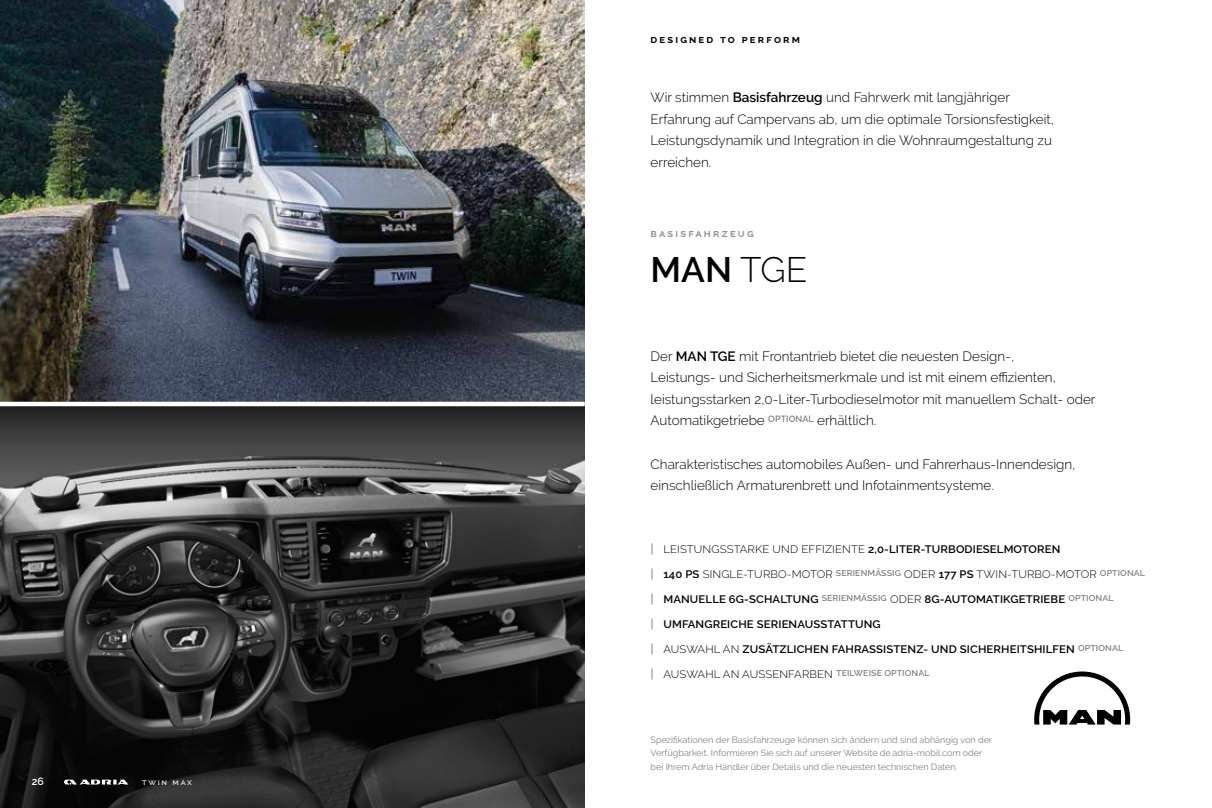
<style>
.page{position:relative;width:1212px;height:808px;background:#fff}
.page>*{position:absolute;margin:0;border:0;box-sizing:border-box;transform-origin:0 0}
.t1{font:600 35.25px "Raleway";color:#000}
.t2{font:300 13.5px/21.6px "Raleway";color:#000}
.t3{font:300 10.8px "Raleway";letter-spacing:.01em;color:#000;scale:1.04 1}
.t4{font:600 10.8px "Raleway";letter-spacing:.01em;color:#000;scale:1.04 1}
.t5{font:700 10.8px "Raleway";letter-spacing:.2em;color:#000}
.t6{font:700 10.8px "Raleway";letter-spacing:.2em;color:#939598}
.t7{font:600 10.5px "Raleway";color:#fff}
.t8{font:9px/13.5px "Raleway";color:#808285}
.t9{font:600 8.4px "Raleway";letter-spacing:.2em;color:#e1e3e8}
.s1{font-weight:600}
.s2{font-weight:300}
.s3{font-weight:600;font-size:12.45px;color:#9d9fa2}
.s4{font-size:12.45px;color:#9d9fa2}
</style>
<div class="page">
<img style="left:0;top:406px;width:585px;height:402px">
<img style="left:0;top:0;width:585px;height:402px">
<svg style="left:1034px;top:671px;width:96px;height:53px"></svg>
<svg style="left:64px;top:779px;width:64px;height:5px"></svg>
<p class="t7" style="left:32px;top:775px;width:14px">26</p>
<p class="t9" style="left:142px;top:777px;width:51px">twin max</p>
<p class="t5" style="left:651px;top:33px;width:151px">designed to perform</p>
<p class="t2" style="left:651px;top:86px;width:405px">Wir stimmen <span class="s1">Basisfahrzeug</span> und Fahrwerk mit langjähriger Erfahrung auf Campervans ab, um die optimale Torsionsfestigkeit, Leistungsdynamik und Integration in die Wohnraumgestaltung zu erreichen.</p>
<p class="t6" style="left:651px;top:227px;width:105px">basisfahrzeug</p>
<h1 class="t1" style="left:651px;top:250px;width:158px">MAN <span class="s2">TGE</span></h1>
<p class="t2" style="left:651px;top:345px;width:446px">Der <span class="s1">MAN TGE</span> mit Frontantrieb bietet die neuesten Design-,<br>Leistungs- und Sicherheitsmerkmale und ist mit einem effizienten, leistungsstarken 2,0-Liter-Turbodieselmotor mit manuellem Schalt- oder Automatikgetriebe <sup>OPTIONAL</sup> erhältlich.</p>
<p class="t2" style="left:651px;top:453px;width:426px">Charakteristisches automobiles Außen- und Fahrerhaus-Innendesign, einschließlich Armaturenbrett und Infotainmentsysteme.</p>
<p class="t3" style="left:651px;top:543px;width:396px"><span class="s3">|</span> LEISTUNGSSTARKE UND EFFIZIENTE <span class="s1">2,0-LITER-TURBODIESELMOTOREN</span></p>
<p class="t3" style="left:651px;top:568px;width:477px"><span class="s3">|</span> <span class="s1">140 PS</span> SINGLE-TURBO-MOTOR <sup>SERIENMÄSSIG</sup> ODER <span class="s1">177 PS</span> TWIN-TURBO-MOTOR <sup>OPTIONAL</sup></p>
<p class="t4" style="left:651px;top:593px;width:447px"><span class="s4">|</span> MANUELLE 6G-SCHALTUNG <sup>SERIENMÄSSIG</sup> <span class="s2">ODER</span> 8G-AUTOMATIKGETRIEBE <sup>OPTIONAL</sup></p>
<p class="t4" style="left:651px;top:618px;width:223px"><span class="s4">|</span> UMFANGREICHE SERIENAUSSTATTUNG</p>
<p class="t4" style="left:651px;top:643px;width:456px"><span class="s4">|</span> <span class="s2">AUSWAHL AN</span> ZUSÄTZLICHEN FAHRASSISTENZ- UND SICHERHEITSHILFEN <sup>OPTIONAL</sup></p>
<p class="t3" style="left:651px;top:668px;width:270px"><span class="s3">|</span> AUSWAHL AN AUSSENFARBEN <sup>TEILWEISE</sup> <sup>OPTIONAL</sup></p>
<p class="t8" style="left:651px;top:733px;width:343px">Spezifikationen der Basisfahrzeuge können sich ändern und sind abhängig von der<br>Verfügbarkeit. Informieren Sie sich auf unserer Website de.adria-mobil.com oder bei Ihrem Adria Händler über Details und die neuesten technischen Daten.</p>
</div>
